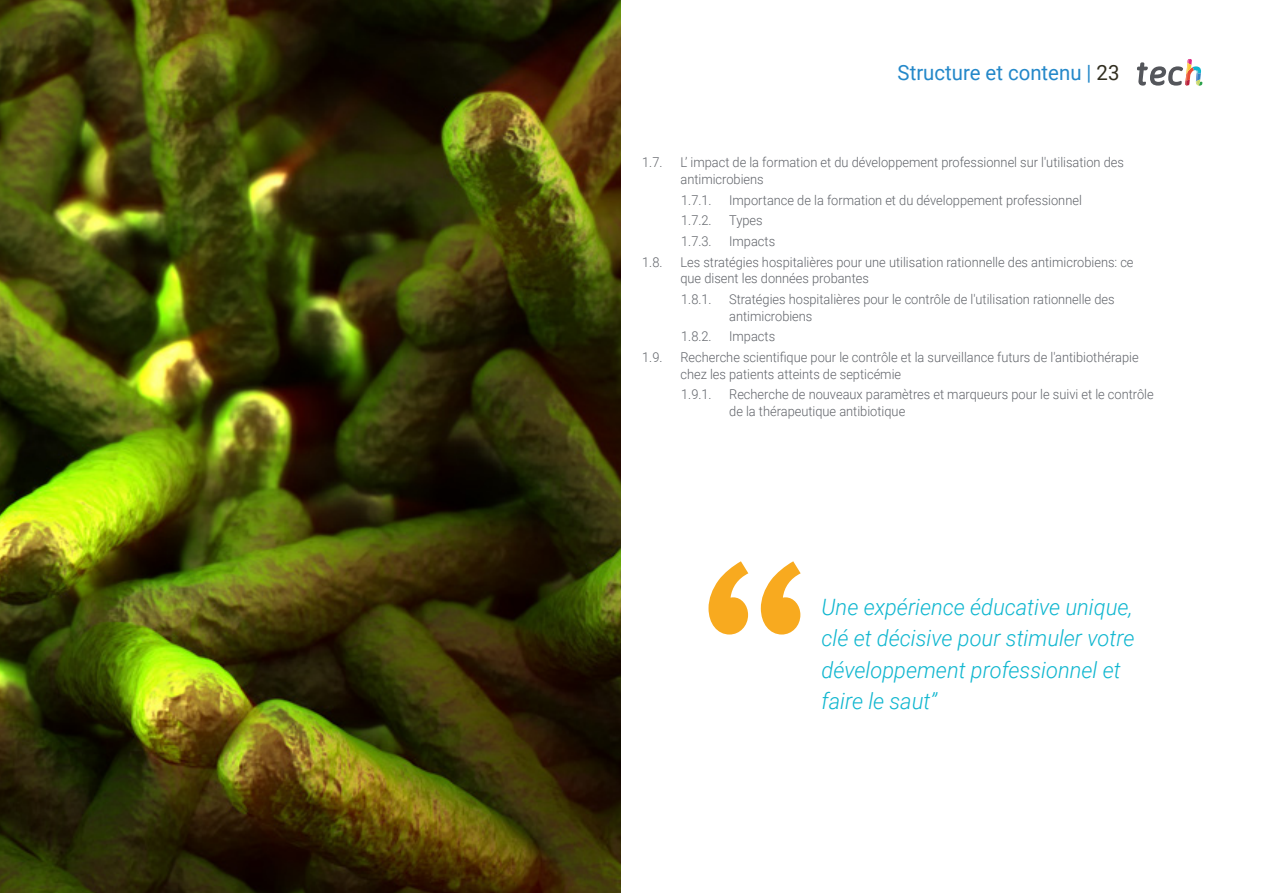
<style>
.page{position:relative;width:1263px;height:893px;background:#fff}
.page>*{position:absolute;margin:0;border:0;box-sizing:border-box;transform-origin:0 0}
.t1{font:italic 300 22.5px/31.5px "Roboto";color:#0fb6cf}
.t2{font:21px "Roboto";color:#2488c9}
.t3{font:300 13.5px/16.5px "Roboto";color:#61646a;scale:.95 1}
.s1{color:#312e20}
</style>
<div class="page">
<img style="left:0;top:0;width:621px;height:893px">
<svg style="left:708px;top:561px;width:93px;height:73px"></svg>
<svg style="left:1137px;top:59px;width:65px;height:27px"></svg>
<h2 class="t2" style="left:898px;top:57px;width:223px">Structure et contenu | <span class="s1">23</span></h2>
<p class="t3" style="left:642px;top:154px;width:23px">1.7.</p>
<p class="t3" style="left:680px;top:154px;width:468px">L’ impact de la formation et du développement professionnel sur l'utilisation des antimicrobiens</p>
<p class="t3" style="left:681px;top:191px;width:34px">1.7.1.</p>
<p class="t3" style="left:729px;top:191px;width:373px">Importance de la formation et du développement professionnel</p>
<p class="t3" style="left:681px;top:212px;width:34px">1.7.2.</p>
<p class="t3" style="left:729px;top:212px;width:37px">Types</p>
<p class="t3" style="left:681px;top:233px;width:34px">1.7.3.</p>
<p class="t3" style="left:729px;top:233px;width:50px">Impacts</p>
<p class="t3" style="left:642px;top:253px;width:23px">1.8.</p>
<p class="t3" style="left:680px;top:253px;width:478px">Les stratégies hospitalières pour une utilisation rationnelle des antimicrobiens: ce que disent les données probantes</p>
<p class="t3" style="left:681px;top:291px;width:34px">1.8.1.</p>
<p class="t3" style="left:729px;top:291px;width:407px">Stratégies hospitalières pour le contrôle de l'utilisation rationnelle des antimicrobiens</p>
<p class="t3" style="left:681px;top:328px;width:34px">1.8.2.</p>
<p class="t3" style="left:729px;top:328px;width:50px">Impacts</p>
<p class="t3" style="left:642px;top:349px;width:23px">1.9.</p>
<p class="t3" style="left:680px;top:349px;width:484px">Recherche scientifique pour le contrôle et la surveillance futurs de l'antibiothérapie chez les patients atteints de septicémie</p>
<p class="t3" style="left:681px;top:386px;width:34px">1.9.1.</p>
<p class="t3" style="left:729px;top:386px;width:448px">Recherche de nouveaux paramètres et marqueurs pour le suivi et le contrôle de la thérapeutique antibiotique</p>
<h1 class="t1" style="left:822px;top:590px;width:314px">Une expérience éducative unique, clé et décisive pour stimuler votre développement professionnel et faire le saut’’</h1>
</div>
